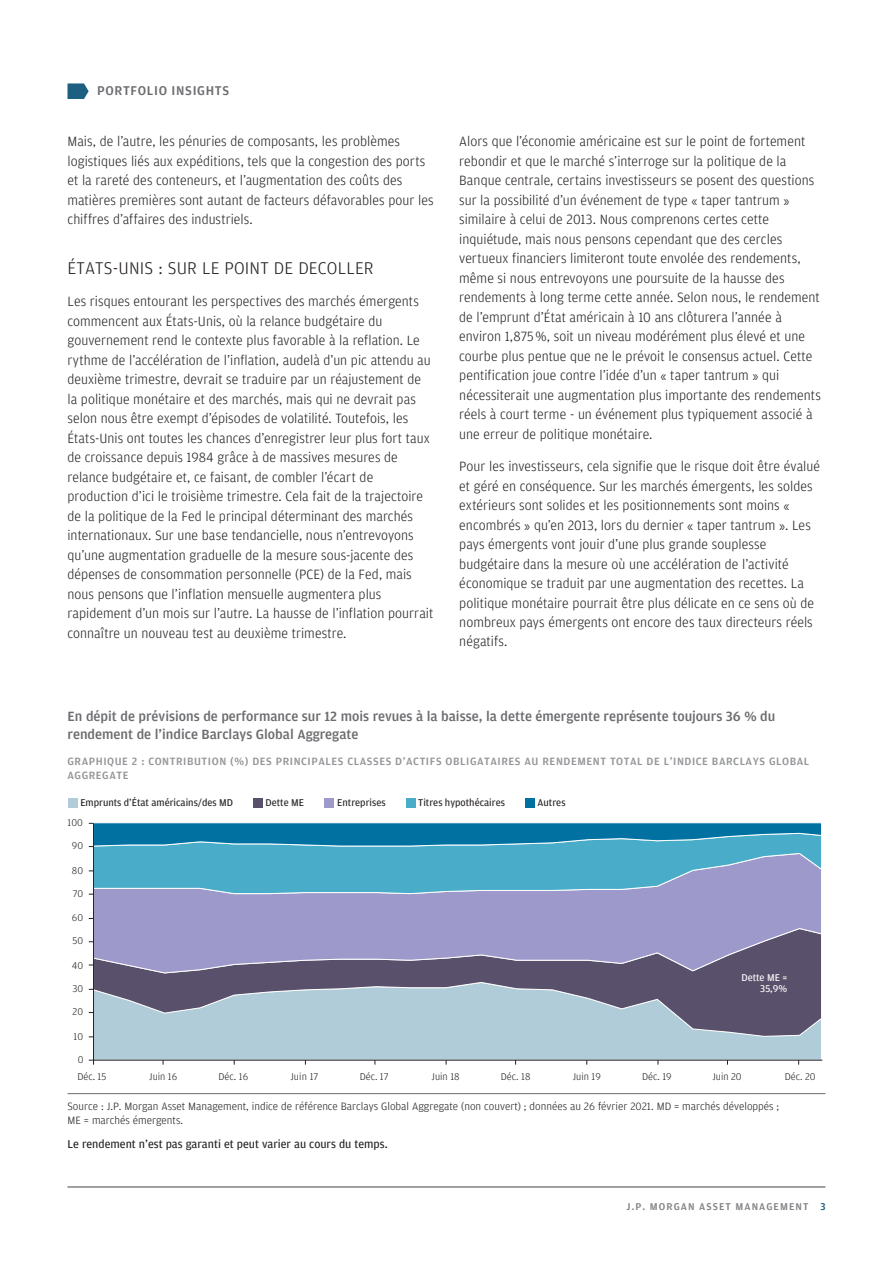
<style>
.page{position:relative;width:893px;height:1263px;background:#fff}
.page>*{position:absolute;margin:0;border:0;box-sizing:border-box;transform-origin:0 0}
.t1{font:300 18px "Amplitude";letter-spacing:.01em;color:#231f20}
.t2{font:300 14.25px/19.5px "Amplitude";letter-spacing:.005em;color:#231f20}
.t3{font:500 14.25px/18px "Amplitude";color:#6c6d70}
.t4{font:500 13.5px "Amplitude";letter-spacing:.05em;color:#6c6d70}
.t5{font:12px "Amplitude";color:#231f20}
.t6{font:300 11.25px/13.5px "Amplitude";color:#231f20}
.t7{font:500 11.25px/13.5px "Amplitude";letter-spacing:.05em;color:#939598}
.t8{font:500 10.5px "Amplitude";letter-spacing:.1em;color:#808285}
.t9{font:300 10.35px "Amplitude";color:#231f20}
.t10{font:10.35px "Amplitude";color:#231f20}
.t11{font:10.35px/11.1px "Amplitude";color:#fff;text-align:right}
.s1{color:#1c5f80}
</style>
<div class="page">
<hr style="left:68px;top:1186px;width:757px;height:2px;background:#808285">
<svg style="left:68px;top:83px;width:21px;height:16px"></svg>
<div style="left:68px;top:798px;width:9px;height:9px;background:#afccd8"></div>
<div style="left:254px;top:798px;width:9px;height:9px;background:#59516b"></div>
<div style="left:325px;top:798px;width:9px;height:9px;background:#9d9acb"></div>
<div style="left:406px;top:798px;width:9px;height:9px;background:#49acc8"></div>
<div style="left:526px;top:798px;width:9px;height:9px;background:#0071a1"></div>
<div style="left:94px;top:1037px;width:728px;height:23px;background:#afccd8"></div>
<svg style="left:94px;top:973px;width:727px;height:64px;background:#8a96a8"></svg>
<svg style="left:94px;top:895px;width:727px;height:78px;background:#928ebb"></svg>
<svg style="left:89px;top:822px;width:732px;height:73px;background:#4b9fc1"></svg>
<hr style="left:89px;top:1060px;width:733px;height:1px;background:#231f20">
<hr style="left:93px;top:823px;width:1px;height:238px;background:#231f20">
<hr style="left:68px;top:1093px;width:757px;height:1px;background:#6c6d70">
<p class="t4" style="left:97px;top:82px;width:133px">PORTFOLIO INSIGHTS</p>
<p class="t2" style="left:68px;top:132px;width:368px">Mais, de l’autre, les pénuries de composants, les problèmes logistiques liés aux expéditions, tels que la congestion des ports et la rareté des conteneurs, et l’augmentation des coûts des matières premières sont autant de facteurs défavorables pour les chiffres d’affaires des industriels.</p>
<p class="t1" style="left:68px;top:257px;width:308px">ÉTATS-UNIS : SUR LE POINT DE DECOLLER</p>
<p class="t2" style="left:68px;top:291px;width:367px">Les risques entourant les perspectives des marchés émergents commencent aux États-Unis, où la relance budgétaire du gouvernement rend le contexte plus favorable à la reflation. Le rythme de l’accélération de l’inflation, audelà d’un pic attendu au deuxième trimestre, devrait se traduire par un réajustement de la politique monétaire et des marchés, mais qui ne devrait pas selon nous être exempt d’épisodes de volatilité. Toutefois, les États-Unis ont toutes les chances d’enregistrer leur plus fort taux de croissance depuis 1984 grâce à de massives mesures de relance budgétaire et, ce faisant, de combler l’écart de production d’ici le troisième trimestre. Cela fait de la trajectoire de la politique de la Fed le principal déterminant des marchés internationaux. Sur une base tendancielle, nous n’entrevoyons qu’une augmentation graduelle de la mesure sous-jacente des dépenses de consommation personnelle (PCE) de la Fed, mais nous pensons que l’inflation mensuelle augmentera plus rapidement d’un mois sur l’autre. La hausse de l’inflation pourrait connaître un nouveau test au deuxième trimestre.</p>
<p class="t2" style="left:459px;top:131px;width:363px">Alors que l’économie américaine est sur le point de fortement rebondir et que le marché s’interroge sur la politique de la Banque centrale, certains investisseurs se posent des questions sur la possibilité d’un événement de type « taper tantrum » similaire à celui de 2013. Nous comprenons certes cette inquiétude, mais nous pensons cependant que des cercles vertueux financiers limiteront toute envolée des rendements, même si nous entrevoyons une poursuite de la hausse des rendements à long terme cette année. Selon nous, le rendement de l’emprunt d’État américain à 10 ans clôturera l’année à environ 1,875%, soit un niveau modérément plus élevé et une courbe plus pentue que ne le prévoit le consensus actuel. Cette pentification joue contre l’idée d’un « taper tantrum » qui nécessiterait une augmentation plus importante des rendements réels à court terme - un événement plus typiquement associé à une erreur de politique monétaire.</p>
<p class="t2" style="left:459px;top:456px;width:362px">Pour les investisseurs, cela signifie que le risque doit être évalué et géré en conséquence. Sur les marchés émergents, les soldes extérieurs sont solides et les positionnements sont moins « encombrés » qu’en 2013, lors du dernier « taper tantrum ». Les pays émergents vont jouir d’une plus grande souplesse budgétaire dans la mesure où une accélération de l’activité économique se traduit par une augmentation des recettes. La politique monétaire pourrait être plus délicate en ce sens où de nombreux pays émergents ont encore des taux directeurs réels négatifs.</p>
<p class="t3" style="left:68px;top:707px;width:709px">En dépit de prévisions de performance sur 12 mois revues à la baisse, la dette émergente représente toujours 36 % du rendement de l’indice Barclays Global Aggregate</p>
<p class="t7" style="left:68px;top:754px;width:743px">GRAPHIQUE 2 : CONTRIBUTION (%) DES PRINCIPALES CLASSES D’ACTIFS OBLIGATAIRES AU RENDEMENT TOTAL DE L’INDICE BARCLAYS GLOBAL<br>AGGREGATE</p>
<p class="t10" style="left:80px;top:796px;width:154px">Emprunts d’État américains/des MD</p>
<p class="t10" style="left:266px;top:796px;width:40px">Dette ME</p>
<p class="t10" style="left:337px;top:796px;width:50px">Entreprises</p>
<p class="t10" style="left:418px;top:796px;width:88px">Titres hypothécaires</p>
<p class="t10" style="left:538px;top:796px;width:29px">Autres</p>
<p class="t9" style="left:68px;top:816px;width:17px">100</p>
<p class="t9" style="left:72px;top:839px;width:13px">90</p>
<p class="t9" style="left:72px;top:863px;width:13px">80</p>
<p class="t9" style="left:73px;top:887px;width:12px">70</p>
<p class="t9" style="left:72px;top:911px;width:13px">60</p>
<p class="t9" style="left:73px;top:934px;width:12px">50</p>
<p class="t9" style="left:72px;top:959px;width:13px">40</p>
<p class="t9" style="left:72px;top:982px;width:12px">30</p>
<p class="t9" style="left:73px;top:1005px;width:12px">20</p>
<p class="t9" style="left:74px;top:1029px;width:11px">10</p>
<p class="t9" style="left:78px;top:1053px;width:7px">0</p>
<p class="t11" style="left:741px;top:972px;width:47px">Dette ME =<br>35,9%</p>
<p class="t9" style="left:77px;top:1070px;width:30px">Déc. 15</p>
<p class="t9" style="left:149px;top:1070px;width:30px">Juin 16</p>
<p class="t9" style="left:219px;top:1070px;width:31px">Déc. 16</p>
<p class="t9" style="left:290px;top:1070px;width:29px">Juin 17</p>
<p class="t9" style="left:360px;top:1070px;width:30px">Déc. 17</p>
<p class="t9" style="left:432px;top:1070px;width:30px">Juin 18</p>
<p class="t9" style="left:501px;top:1070px;width:31px">Déc. 18</p>
<p class="t9" style="left:573px;top:1070px;width:30px">Juin 19</p>
<p class="t9" style="left:642px;top:1070px;width:31px">Déc. 19</p>
<p class="t9" style="left:712px;top:1070px;width:31px">Juin 20</p>
<p class="t9" style="left:785px;top:1070px;width:32px">Déc. 20</p>
<p class="t6" style="left:68px;top:1099px;width:713px">Source : J.P. Morgan Asset Management, indice de référence Barclays Global Aggregate (non couvert) ; données au 26 février 2021. MD = marchés développés ;<br>ME = marchés émergents.</p>
<p class="t5" style="left:68px;top:1137px;width:322px">Le rendement n’est pas garanti et peut varier au cours du temps.</p>
<p class="t8" style="left:626px;top:1200px;width:200px">J.P. MORGAN ASSET MANAGEMENT <span class="s1">3</span></p>
</div>
